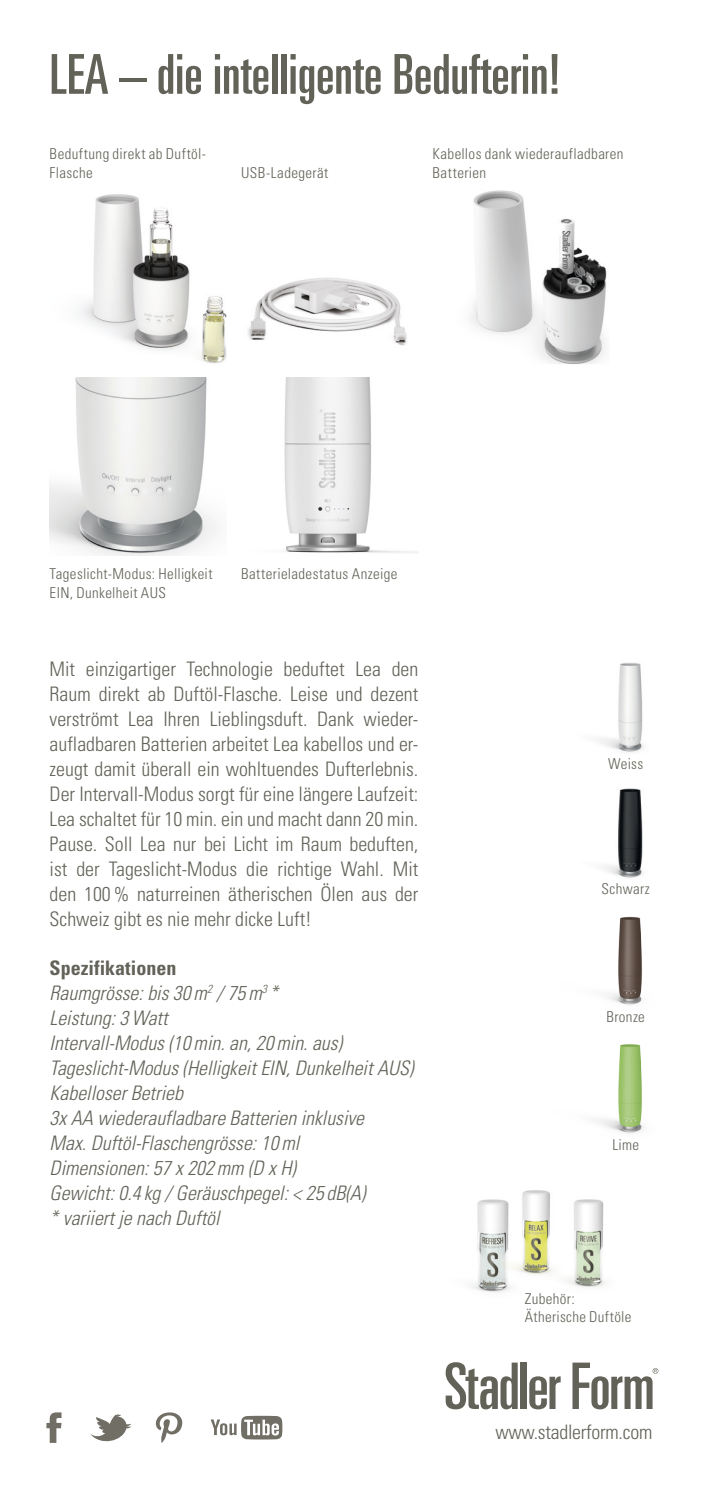
<style>
.page{position:relative;width:702px;height:1489px;background:#fff}
.page>*{position:absolute;margin:0;border:0;box-sizing:border-box;transform-origin:0 0}
.t1{font:ultra-condensed 55px "Univers";color:#636259}
.t2{font:300 condensed 20px/25px "Univers LT";color:#636259;text-align:justify}
.t3{font:italic 300 condensed 20px/25px "Univers LT";color:#636259}
.t4{font:300 condensed 15px/18.8px "Univers LT";letter-spacing:.025em;color:#636259}
.s1{font-weight:700;font-style:normal}
</style>
<div class="page">
<img style="left:79px;top:194px;width:148px;height:170px">
<svg style="left:445px;top:1362px;width:72px;height:47px"></svg>
<div style="left:520px;top:1362px;width:6px;height:46px;background:#636259"></div>
<svg style="left:529px;top:1376px;width:31px;height:33px"></svg>
<svg style="left:572px;top:1362px;width:86px;height:47px"></svg>
<img style="left:248px;top:277px;width:159px;height:69px">
<img style="left:471px;top:190px;width:136px;height:174px">
<img style="left:284px;top:378px;width:134px;height:175px">
<img style="left:50px;top:378px;width:168px;height:177px">
<img style="left:597px;top:662px;width:47px;height:90px">
<img style="left:604px;top:788px;width:39px;height:90px">
<img style="left:607px;top:916px;width:35px;height:89px">
<img style="left:596px;top:1044px;width:48px;height:90px">
<img style="left:581px;top:1199px;width:24px;height:89px">
<img style="left:522px;top:1190px;width:59px;height:97px">
<img style="left:471px;top:1196px;width:72px;height:97px">
<svg style="left:46px;top:1412px;width:16px;height:30px"></svg>
<svg style="left:156px;top:1412px;width:26px;height:30px"></svg>
<svg style="left:90px;top:1414px;width:41px;height:28px"></svg>
<svg style="left:211px;top:1415px;width:71px;height:24px"></svg>
<h1 class="t1" style="left:50px;top:43px;width:512px">LEA – die intelligente Bedufterin!</h1>
<p class="t4" style="left:50px;top:144px;width:158px">Beduftung direkt ab Duftöl-<br>Flasche</p>
<p class="t4" style="left:241px;top:163px;width:89px">USB-Ladegerät</p>
<p class="t4" style="left:432px;top:144px;width:192px">Kabellos dank wiederaufladbaren<br>Batterien</p>
<p class="t4" style="left:50px;top:565px;width:164px">Tageslicht-Modus: Helligkeit<br>EIN, Dunkelheit AUS</p>
<p class="t4" style="left:241px;top:565px;width:158px">Batterieladestatus Anzeige</p>
<p class="t2" style="left:50px;top:656px;width:370px">Mit einzigartiger Technologie beduftet Lea den Raum direkt ab Duftöl-Flasche. Leise und dezent verströmt Lea Ihren Lieblingsduft. Dank wieder&shy;aufladbaren Batterien arbeitet Lea kabellos und er&shy;zeugt damit überall ein wohltuendes Dufterlebnis.<br>Der Intervall-Modus sorgt für eine längere Laufzeit:<br>Lea schaltet für 10 min. ein und macht dann 20 min.<br>Pause. Soll Lea nur bei Licht im Raum beduften, ist der Tageslicht-Modus die richtige Wahl. Mit den 100% naturreinen ätherischen Ölen aus der Schweiz gibt es nie mehr dicke Luft!</p>
<p class="t3" style="left:50px;top:955px;width:365px"><span class="s1">Spezifikationen<br></span>Raumgrösse: bis 30m<sup>2</sup> / 75m<sup>3</sup> *<br>Leistung: 3 Watt<br>Intervall-Modus (10min. an, 20min. aus)<br>Tageslicht-Modus (Helligkeit EIN, Dunkelheit AUS)<br>Kabelloser Betrieb<br>3x AA wiederaufladbare Batterien inklusive<br>Max. Duftöl-Flaschengrösse: 10ml<br>Dimensionen: 57 x 202mm (D x H)<br>Gewicht: 0.4 kg / Geräuschpegel: &lt; 25 dB(A)<br>* variiert je nach Duftöl</p>
<p class="t4" style="left:608px;top:754px;width:36px">Weiss</p>
<p class="t4" style="left:601px;top:879px;width:50px">Schwarz</p>
<p class="t4" style="left:606px;top:1007px;width:40px">Bronze</p>
<p class="t4" style="left:612px;top:1134px;width:28px">Lime</p>
<p class="t4" style="left:525px;top:1288px;width:108px">Zubehör:<br>Ätherische Duftöle</p>
<p class="t2" style="left:495px;top:1419px;width:158px">www.stadlerform.com</p>
</div>
